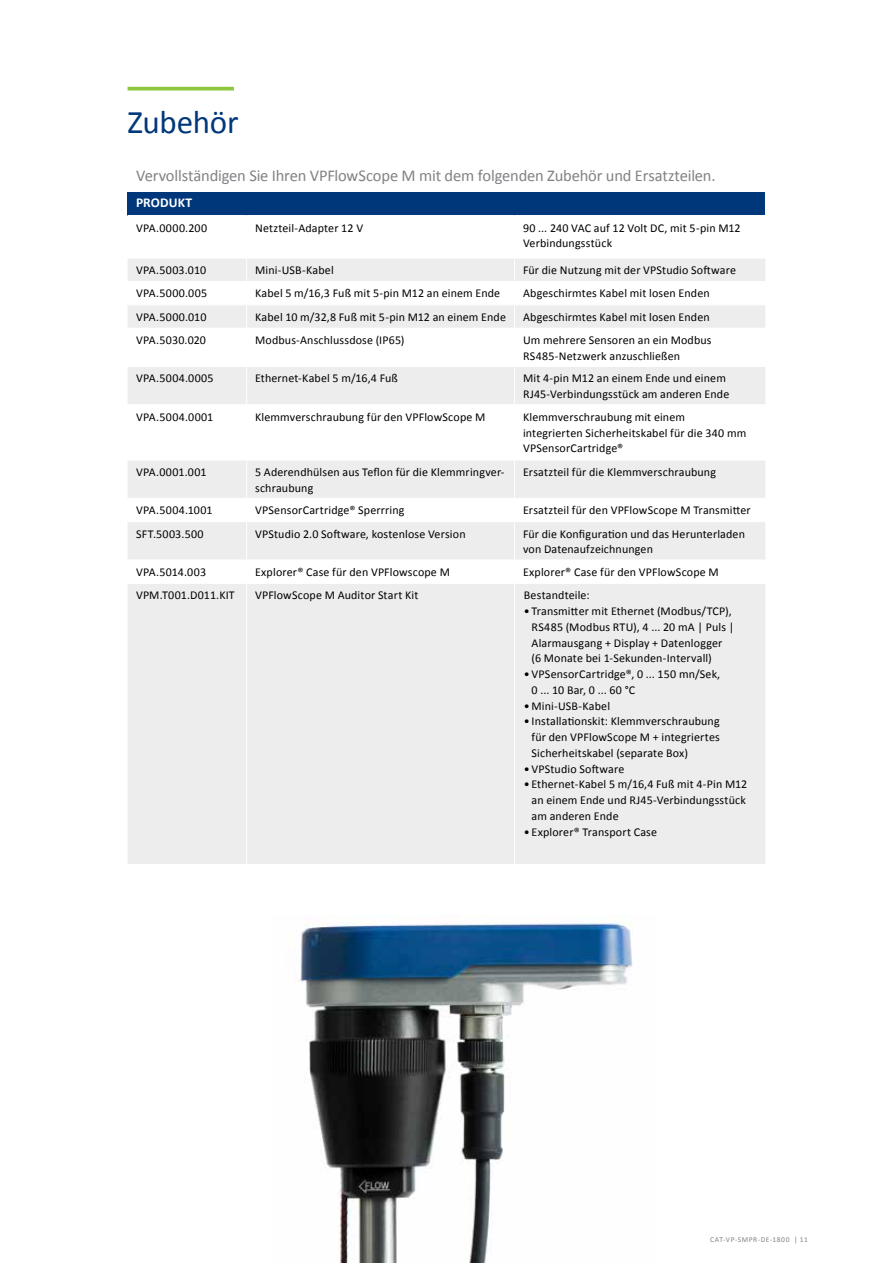
<style>
.page{position:relative;width:893px;height:1263px;background:#fff}
.page>*{position:absolute;margin:0;border:0;box-sizing:border-box;transform-origin:0 0}
.t1{font:33px "Calibri";letter-spacing:-.01em;color:#00377b}
.t2{font:16.5px "Calibri";letter-spacing:-.01em;color:#808285}
.t3{font:700 13.5px "Calibri";letter-spacing:.01em;color:#fff}
.t4{font:12px/15.8px "Calibri";letter-spacing:.01em;color:#000}
.t5{font:12px "Calibri";letter-spacing:.035em;color:#000}
.t6{font:7.5px "Calibri";letter-spacing:.07em;color:#808285}
</style>
<div class="page">
<svg style="left:128px;top:87px;width:106px;height:4px"></svg>
<div style="left:128px;top:192px;width:637px;height:24px;background:#00377b"></div>
<svg style="left:128px;top:259px;width:637px;height:605px;fill:#ededee"></svg>
<hr style="left:128px;top:281px;width:119px;height:1px;background:#fff">
<hr style="left:247px;top:281px;width:267px;height:1px;background:#fff">
<hr style="left:514px;top:281px;width:251px;height:1px;background:#fff">
<hr style="left:128px;top:304px;width:119px;height:1px;background:#fff">
<hr style="left:247px;top:304px;width:267px;height:1px;background:#fff">
<svg style="left:246px;top:259px;width:1px;height:69px"></svg>
<hr style="left:514px;top:304px;width:251px;height:1px;background:#fff">
<svg style="left:514px;top:259px;width:1px;height:69px"></svg>
<hr style="left:128px;top:328px;width:119px;height:1px;background:#fff">
<hr style="left:247px;top:328px;width:267px;height:1px;background:#fff">
<hr style="left:246px;top:329px;width:1px;height:37px;background:#fff">
<hr style="left:514px;top:328px;width:251px;height:1px;background:#fff">
<hr style="left:514px;top:329px;width:1px;height:37px;background:#fff">
<hr style="left:128px;top:366px;width:119px;height:1px;background:#fff">
<hr style="left:247px;top:366px;width:267px;height:1px;background:#fff">
<hr style="left:246px;top:367px;width:1px;height:37px;background:#fff">
<hr style="left:514px;top:366px;width:251px;height:1px;background:#fff">
<hr style="left:514px;top:367px;width:1px;height:37px;background:#fff">
<hr style="left:128px;top:404px;width:119px;height:1px;background:#fff">
<hr style="left:247px;top:404px;width:267px;height:1px;background:#fff">
<hr style="left:246px;top:405px;width:1px;height:55px;background:#fff">
<hr style="left:514px;top:404px;width:251px;height:1px;background:#fff">
<hr style="left:514px;top:405px;width:1px;height:55px;background:#fff">
<hr style="left:128px;top:460px;width:119px;height:1px;background:#fff">
<hr style="left:247px;top:460px;width:267px;height:1px;background:#fff">
<hr style="left:246px;top:460px;width:1px;height:38px;background:#fff">
<hr style="left:514px;top:460px;width:251px;height:1px;background:#fff">
<hr style="left:514px;top:460px;width:1px;height:38px;background:#fff">
<hr style="left:128px;top:498px;width:119px;height:1px;background:#fff">
<hr style="left:247px;top:498px;width:267px;height:1px;background:#fff">
<svg style="left:246px;top:499px;width:1px;height:22px"></svg>
<hr style="left:514px;top:498px;width:251px;height:1px;background:#fff">
<svg style="left:514px;top:499px;width:1px;height:22px"></svg>
<hr style="left:128px;top:521px;width:119px;height:1px;background:#fff">
<hr style="left:247px;top:521px;width:267px;height:1px;background:#fff">
<hr style="left:246px;top:522px;width:1px;height:38px;background:#fff">
<hr style="left:514px;top:521px;width:251px;height:1px;background:#fff">
<hr style="left:514px;top:522px;width:1px;height:38px;background:#fff">
<hr style="left:128px;top:560px;width:119px;height:1px;background:#fff">
<hr style="left:247px;top:560px;width:267px;height:1px;background:#fff">
<svg style="left:246px;top:561px;width:1px;height:22px"></svg>
<hr style="left:514px;top:560px;width:251px;height:1px;background:#fff">
<svg style="left:514px;top:561px;width:1px;height:22px"></svg>
<hr style="left:128px;top:583px;width:119px;height:1px;background:#fff">
<hr style="left:247px;top:583px;width:267px;height:1px;background:#fff">
<hr style="left:246px;top:584px;width:1px;height:280px;background:#fff">
<hr style="left:514px;top:583px;width:251px;height:1px;background:#fff">
<hr style="left:514px;top:584px;width:1px;height:280px;background:#fff">
<hr style="left:128px;top:215px;width:119px;height:1px;background:#fff">
<hr style="left:247px;top:215px;width:267px;height:1px;background:#fff">
<hr style="left:514px;top:215px;width:251px;height:1px;background:#fff">
<img style="left:298px;top:922px;width:335px;height:341px">
<h1 class="t1" style="left:128px;top:101px;width:113px">Zubehör</h1>
<h2 class="t2" style="left:136px;top:165px;width:581px">Vervollständigen Sie Ihren VPFlowScope M mit dem folgenden Zubehör und Ersatzteilen.</h2>
<p class="t3" style="left:136px;top:194px;width:58px">PRODUKT</p>
<p class="t5" style="left:136px;top:220px;width:73px">VPA.0000.200</p>
<p class="t4" style="left:255px;top:220px;width:109px">Netzteil-Adapter 12 V</p>
<p class="t4" style="left:523px;top:220px;width:219px">90 ... 240 VAC auf 12 Volt DC, mit 5-pin M12<br>Verbindungsstück</p>
<p class="t4" style="left:136px;top:262px;width:72px">VPA.5003.010</p>
<p class="t4" style="left:255px;top:262px;width:80px">Mini-USB-Kabel</p>
<p class="t4" style="left:523px;top:262px;width:215px">Für die Nutzung mit der VPStudio Software</p>
<p class="t4" style="left:136px;top:286px;width:73px">VPA.5000.005</p>
<p class="t4" style="left:255px;top:286px;width:247px">Kabel 5 m/16,3 Fuß mit 5-pin M12 an einem Ende</p>
<p class="t4" style="left:523px;top:286px;width:188px">Abgeschirmtes Kabel mit losen Enden</p>
<p class="t4" style="left:136px;top:309px;width:72px">VPA.5000.010</p>
<p class="t4" style="left:255px;top:309px;width:252px">Kabel 10 m/32,8 Fuß mit 5-pin M12 an einem Ende</p>
<p class="t4" style="left:523px;top:309px;width:188px">Abgeschirmtes Kabel mit losen Enden</p>
<p class="t4" style="left:136px;top:332px;width:71px">VPA.5030.020</p>
<p class="t4" style="left:255px;top:332px;width:151px">Modbus-Anschlussdose (IP65)</p>
<p class="t4" style="left:523px;top:332px;width:190px">Um mehrere Sensoren an ein Modbus<br>RS485-Netzwerk anzuschließen</p>
<p class="t4" style="left:136px;top:371px;width:79px">VPA.5004.0005</p>
<p class="t4" style="left:255px;top:371px;width:144px">Ethernet-Kabel 5 m/16,4 Fuß</p>
<p class="t4" style="left:523px;top:371px;width:208px">Mit 4-pin M12 an einem Ende und einem<br>RJ45-Verbindungsstück am anderen Ende</p>
<p class="t4" style="left:136px;top:409px;width:79px">VPA.5004.0001</p>
<p class="t4" style="left:255px;top:409px;width:232px">Klemmverschraubung für den VPFlowScope M</p>
<p class="t4" style="left:523px;top:409px;width:225px">Klemmverschraubung mit einem integrierten Sicherheitskabel für die 340 mm<br>VPSensorCartridge®</p>
<p class="t4" style="left:136px;top:464px;width:72px">VPA.0001.001</p>
<p class="t4" style="left:255px;top:464px;width:251px">5 Aderendhülsen aus Teflon für die Klemmringver&shy;schraubung</p>
<p class="t4" style="left:523px;top:464px;width:195px">Ersatzteil für die Klemmverschraubung</p>
<p class="t4" style="left:136px;top:502px;width:78px">VPA.5004.1001</p>
<p class="t4" style="left:255px;top:502px;width:151px">VPSensorCartridge® Sperrring</p>
<p class="t4" style="left:523px;top:502px;width:229px">Ersatzteil für den VPFlowScope M Transmitter</p>
<p class="t4" style="left:136px;top:526px;width:69px">SFT.5003.500</p>
<p class="t4" style="left:255px;top:526px;width:212px">VPStudio 2.0 Software, kostenlose Version</p>
<p class="t4" style="left:523px;top:526px;width:223px">Für die Konfiguration und das Herunterladen von Datenaufzeichnungen</p>
<p class="t4" style="left:136px;top:564px;width:72px">VPA.5014.003</p>
<p class="t4" style="left:255px;top:564px;width:196px">Explorer® Case für den VPFlowscope M</p>
<p class="t4" style="left:523px;top:564px;width:197px">Explorer® Case für den VPFlowScope M</p>
<p class="t4" style="left:136px;top:587px;width:100px">VPM.T001.D011.KIT</p>
<p class="t4" style="left:255px;top:587px;width:165px">VPFlowScope M Auditor Start Kit</p>
<p class="t4" style="left:524px;top:587px;width:67px">Bestandteile:</p>
<p class="t4" style="left:531px;top:603px;width:204px;text-indent:-8px">• Transmitter mit Ethernet (Modbus/TCP), RS485 (Modbus RTU), 4 ... 20 mA | Puls | Alarmausgang + Display + Datenlogger (6 Monate bei 1-Sekunden-Intervall)</p>
<p class="t4" style="left:531px;top:666px;width:190px;text-indent:-8px">•VPSensorCartridge®, 0 ... 150 mn/Sek,<br>0 ... 10 Bar, 0 ... 60 °C</p>
<p class="t4" style="left:524px;top:698px;width:88px">•Mini-USB-Kabel</p>
<p class="t4" style="left:531px;top:713px;width:190px;text-align:justify;text-indent:-8px">• Installationskit: Klemmverschraubung für den VPFlowScope M + integriertes Sicherheitskabel (separate Box)</p>
<p class="t4" style="left:524px;top:761px;width:102px">•VPStudio Software</p>
<p class="t4" style="left:531px;top:776px;width:217px;text-indent:-8px">• Ethernet-Kabel 5 m/16,4 Fuß mit 4-Pin M12 an einem Ende und RJ45-Verbindungsstück am anderen Ende</p>
<p class="t4" style="left:524px;top:824px;width:135px">• Explorer® Transport Case</p>
<p class="t6" style="left:710px;top:1234px;width:99px">CAT-VP-SMPR-DE-1800 | 11</p>
</div>
